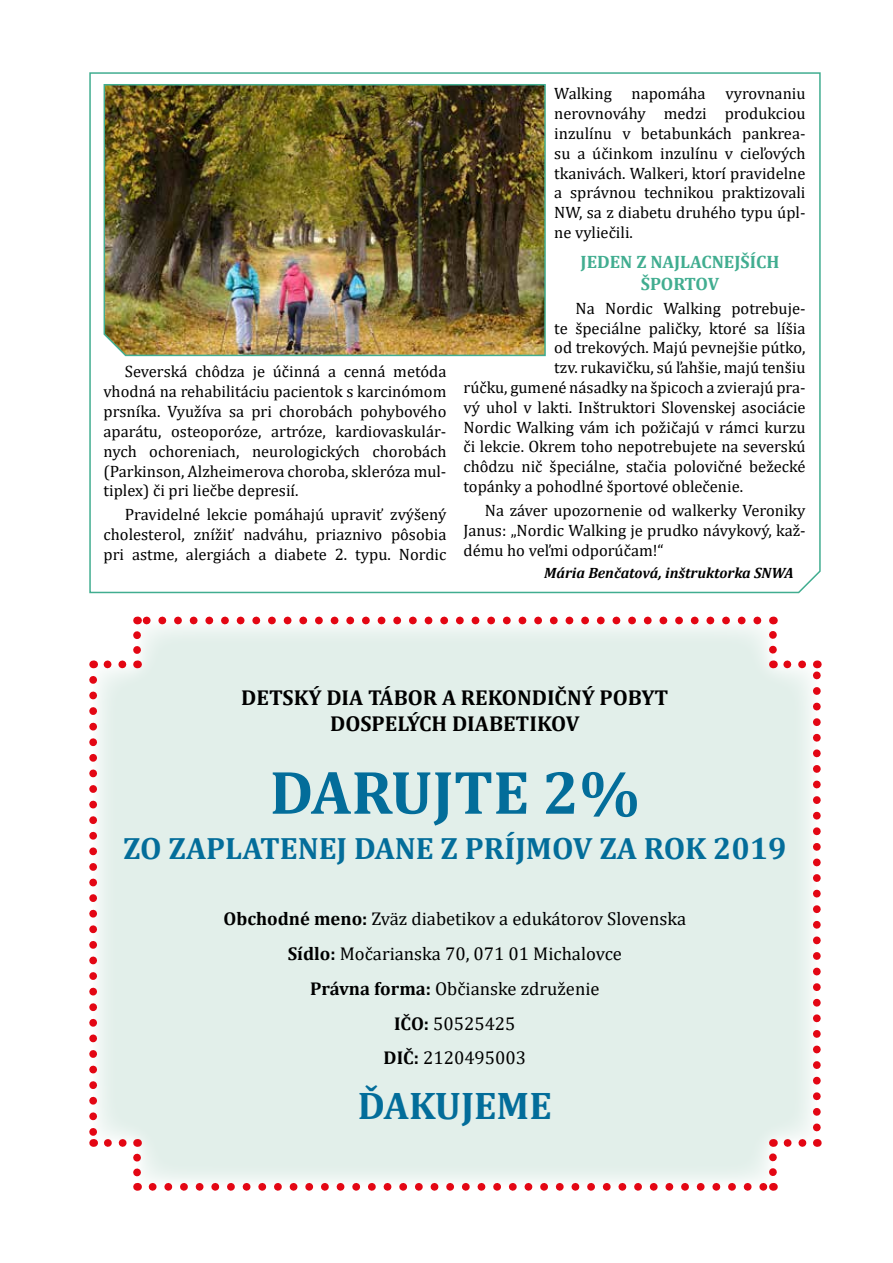
<style>
.page{position:relative;width:893px;height:1263px;background:#fff}
.page>*{position:absolute;margin:0;border:0;box-sizing:border-box;transform-origin:0 0}
.t1{font:700 61.95px "Cambria";color:#036d9a}
.t2{font:700 38.7px "Cambria";color:#036d9a}
.t3{font:700 30.9px "Cambria";color:#036d9a}
.t4{font:700 21.75px/26px "Cambria";color:#000;text-align:center}
.t5{font:18.6px/34.8px "Cambria";color:#000;text-align:center}
.t6{font:700 18px/21.6px "Cambria";color:#41ad90;text-align:center}
.t7{font:16.5px/19.8px "Cambria";color:#000;text-align:justify}
.t8{font:italic 700 15px "Cambria";color:#000}
.s1{font-weight:700}
</style>
<div class="page">
<svg style="left:89px;top:72px;width:732px;height:522px"></svg>
<div style="left:93px;top:620px;width:724px;height:567px;background:#e2efea"></div>
<svg style="left:100px;top:660px;width:22px;height:8px"></svg>
<svg style="left:108px;top:1139px;width:22px;height:8px"></svg>
<svg style="left:153px;top:1183px;width:612px;height:8px"></svg>
<svg style="left:787px;top:1139px;width:22px;height:8px"></svg>
<svg style="left:780px;top:660px;width:22px;height:8px"></svg>
<svg style="left:145px;top:617px;width:612px;height:7px"></svg>
<svg style="left:133px;top:635px;width:8px;height:33px"></svg>
<svg style="left:89px;top:680px;width:8px;height:467px"></svg>
<svg style="left:133px;top:1157px;width:8px;height:34px"></svg>
<svg style="left:769px;top:1139px;width:8px;height:33px"></svg>
<svg style="left:813px;top:660px;width:8px;height:467px"></svg>
<svg style="left:769px;top:617px;width:8px;height:33px"></svg>
<img style="left:103px;top:83px;width:444px;height:274px">
<p class="t7" style="left:104px;top:362px;width:344px;text-indent:21px">Severská chôdza je účinná a cenná metóda vhodná na rehabilitáciu pacientok s karcinómom prsníka. Využíva sa pri chorobách pohybového aparátu, osteoporóze, artróze, kardiovaskulár&shy;nych ochoreniach, neurologických chorobách (Parkinson, Alzheimerova choroba, skleróza mul&shy;tiplex) či pri liečbe depresií.</p>
<p class="t7" style="left:104px;top:505px;width:344px;text-indent:21px">Pravidelné lekcie pomáhajú upraviť zvýšený cholesterol, znížiť nadváhu, priaznivo pôsobia pri astme, alergiách a diabete 2. typu. Nordic</p>
<p class="t7" style="left:554px;top:84px;width:253px">Walking napomáha vyrovnaniu nerovnováhy medzi produkciou inzulínu v betabunkách pankrea&shy;su a účinkom inzulínu v cieľových tkanivách. Walkeri, ktorí pravidelne a správnou technikou praktizovali NW, sa z diabetu druhého typu úpl&shy;ne vyliečili.</p>
<p class="t6" style="left:581px;top:251px;width:200px">JEDEN Z NAJLACNEJŠÍCH<br>ŠPORTOV</p>
<p class="t7" style="left:576px;top:298px;width:232px">Na Nordic Walking potrebuje-</p>
<p class="t7" style="left:554px;top:318px;width:253px">te špeciálne paličky, ktoré sa líšia</p>
<p class="t7" style="left:554px;top:338px;width:253px">od trekových. Majú pevnejšie pútko,</p>
<p class="t7" style="left:554px;top:358px;width:253px">tzv. rukavičku, sú ľahšie, majú tenšiu</p>
<p class="t7" style="left:463px;top:377px;width:344px">rúčku, gumené násadky na špicoch a zvierajú pra-</p>
<p class="t7" style="left:463px;top:397px;width:344px">vý uhol v lakti. Inštruktori Slovenskej asociácie</p>
<p class="t7" style="left:463px;top:417px;width:344px">Nordic Walking vám ich požičajú v rámci kurzu</p>
<p class="t7" style="left:463px;top:437px;width:344px">či lekcie. Okrem toho nepotrebujete na severskú</p>
<p class="t7" style="left:463px;top:457px;width:344px">chôdzu nič špeciálne, stačia polovičné bežecké</p>
<p class="t7" style="left:463px;top:476px;width:281px">topánky a pohodlné športové oblečenie.</p>
<p class="t7" style="left:463px;top:500px;width:344px;text-indent:21px">Na záver upozornenie od walkerky Veroniky Janus: „Nordic Walking je prudko návykový, kaž&shy;dému ho veľmi odporúčam!“</p>
<p class="t8" style="left:544px;top:562px;width:251px">Mária Benčatová, inštruktorka SNWA</p>
<h3 class="t4" style="left:241px;top:684px;width:429px">DETSKÝ DIA TÁBOR A REKONDIČNÝ POBYT<br>DOSPELÝCH DIABETIKOV</h3>
<h1 class="t1" style="left:270px;top:749px;width:371px">DARUJTE 2%</h1>
<h3 class="t3" style="left:123px;top:827px;width:665px">ZO ZAPLATENEJ DANE Z PRÍJMOV ZA ROK 2019</h3>
<p class="t5" style="left:224px;top:901px;width:464px"><span class="s1">Obchodné meno:</span> Zväz diabetikov a edukátorov Slovenska<br><span class="s1">Sídlo:</span> Močarianska 70, 071 01 Michalovce<br><span class="s1">Právna forma:</span> Občianske združenie<br><span class="s1">IČO:</span> 50525425<br><span class="s1">DIČ:</span> 2120495003</p>
<h2 class="t2" style="left:358px;top:1079px;width:195px">ĎAKUJEME</h2>
</div>
